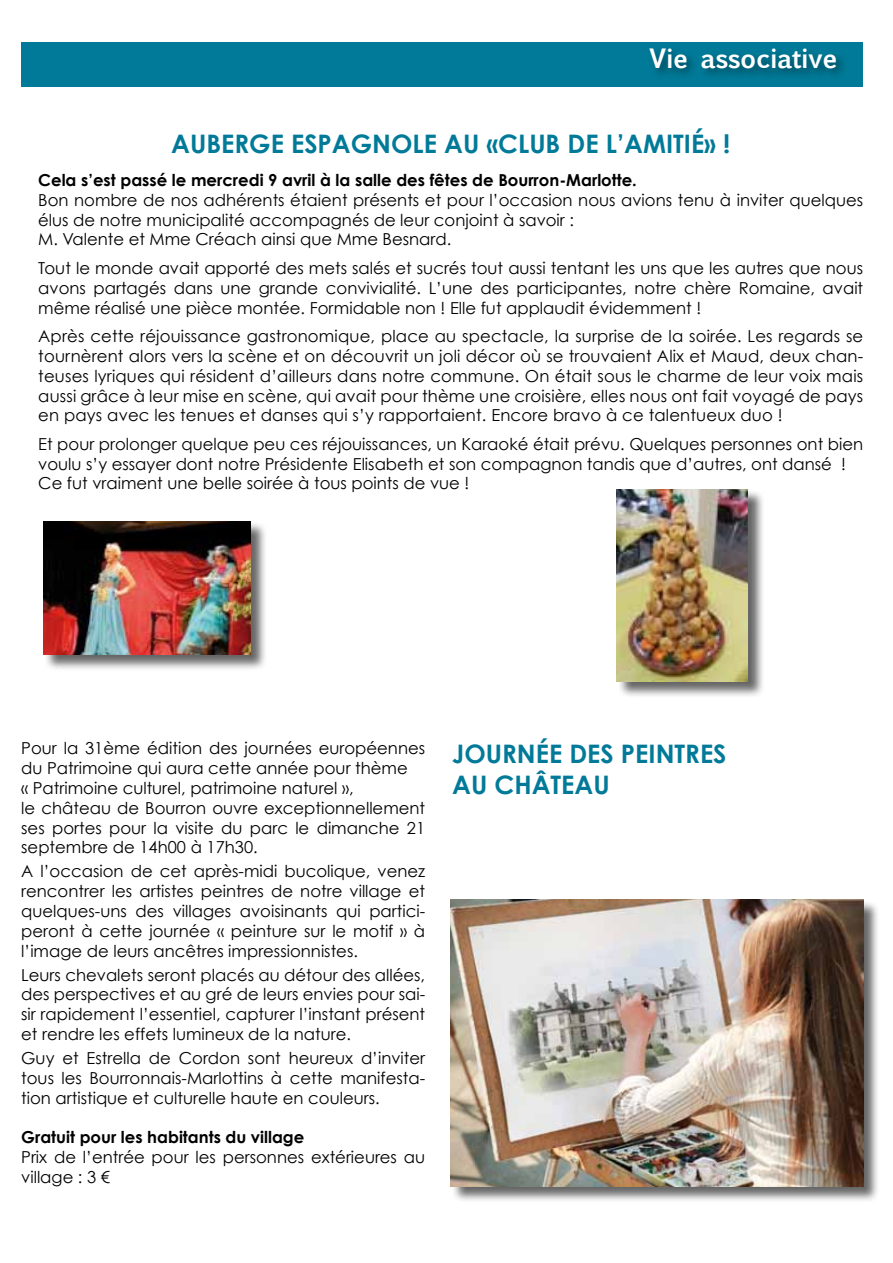
<style>
.page{position:relative;width:893px;height:1263px;background:#fff}
.page>*{position:absolute;margin:0;border:0;box-sizing:border-box;transform-origin:0 0}
.t1{font:700 25.5px/30.6px "Century Gothic";color:#007a98}
.t2{font:700 25.5px "Euphemia UCAS";letter-spacing:-.02em;color:#fff}
.t3{font:16.5px/19.8px "Century Gothic";color:#000;text-align:justify}
.t4{font:700 16.5px "Century Gothic";color:#000}
</style>
<div class="page">
<div style="left:21px;top:43px;width:842px;height:44px;background:#007a98"></div>
<div style="left:645px;top:45px;width:202px;height:36px;background:#000;opacity:.45"></div>
<div style="left:451px;top:900px;width:429px;height:303px;background:#000;opacity:.6"></div>
<img style="left:451px;top:900px;width:412px;height:286px">
<div style="left:617px;top:489px;width:148px;height:209px;background:#000;opacity:.6"></div>
<img style="left:617px;top:489px;width:131px;height:192px">
<div style="left:43px;top:521px;width:224px;height:151px;background:#000;opacity:.6"></div>
<img style="left:43px;top:521px;width:207px;height:134px">
<h1 class="t2" style="left:649px;top:40px;width:190px">Vie associative</h1>
<h1 class="t1" style="left:171px;top:128px;width:560px">AUBERGE ESPAGNOLE AU «CLUB DE L’AMITIÉ» !</h1>
<p class="t4" style="left:38px;top:170px;width:600px">Cela s’est passé le mercredi 9 avril à la salle des fêtes de Bourron-Marlotte.</p>
<p class="t3" style="left:38px;top:190px;width:826px;text-align:left">Bon nombre de nos adhérents étaient présents et pour l’occasion nous avions tenu à inviter quelques élus de notre municipalité accompagnés de leur conjoint à savoir :<br>M. Valente et Mme Créach ainsi que Mme Besnard.</p>
<p class="t3" style="left:38px;top:258px;width:826px">Tout le monde avait apporté des mets salés et sucrés tout aussi tentant les uns que les autres que nous avons partagés dans une grande convivialité. L’une des participantes, notre chère Romaine, avait même réalisé une pièce montée. Formidable non ! Elle fut applaudit évidemment !</p>
<p class="t3" style="left:38px;top:326px;width:827px">Après cette réjouissance gastronomique, place au spectacle, la surprise de la soirée. Les regards se tournèrent alors vers la scène et on découvrit un joli décor où se trouvaient Alix et Maud, deux chan&shy;teuses lyriques qui résident d’ailleurs dans notre commune. On était sous le charme de leur voix mais aussi grâce à leur mise en scène, qui avait pour thème une croisière, elles nous ont fait voyagé de pays en pays avec les tenues et danses qui s’y rapportaient. Encore bravo à ce talentueux duo !</p>
<p class="t3" style="left:38px;top:434px;width:826px;text-align:left">Et pour prolonger quelque peu ces réjouissances, un Karaoké était prévu. Quelques personnes ont bien voulu s’y essayer dont notre Présidente Elisabeth et son compagnon tandis que d’autres, ont dansé !<br>Ce fut vraiment une belle soirée à tous points de vue !</p>
<p class="t3" style="left:21px;top:738px;width:405px;text-align:left">Pour la 31ème édition des journées européennes du Patrimoine qui aura cette année pour thème<br>« Patrimoine culturel, patrimoine naturel »,<br>le château de Bourron ouvre exceptionnellement ses portes pour la visite du parc le dimanche 21 septembre de 14h00 à 17h30.</p>
<p class="t3" style="left:21px;top:861px;width:405px">A l’occasion de cet après-midi bucolique, venez rencontrer les artistes peintres de notre village et quelques-uns des villages avoisinants qui partici&shy;peront à cette journée « peinture sur le motif » à l’image de leurs ancêtres impressionnistes.</p>
<p class="t3" style="left:21px;top:964px;width:405px">Leurs chevalets seront placés au détour des allées, des perspectives et au gré de leurs envies pour sai&shy;sir rapidement l’essentiel, capturer l’instant présent et rendre les effets lumineux de la nature.</p>
<p class="t3" style="left:21px;top:1048px;width:405px">Guy et Estrella de Cordon sont heureux d’inviter tous les Bourronnais-Marlottins à cette manifesta&shy;tion artistique et culturelle haute en couleurs.</p>
<p class="t4" style="left:21px;top:1127px;width:285px">Gratuit pour les habitants du village</p>
<p class="t3" style="left:21px;top:1147px;width:405px">Prix de l’entrée pour les personnes extérieures au village : 3 €</p>
<h1 class="t1" style="left:452px;top:738px;width:276px">JOURNÉE DES PEINTRES<br>AU CHÂTEAU</h1>
</div>
